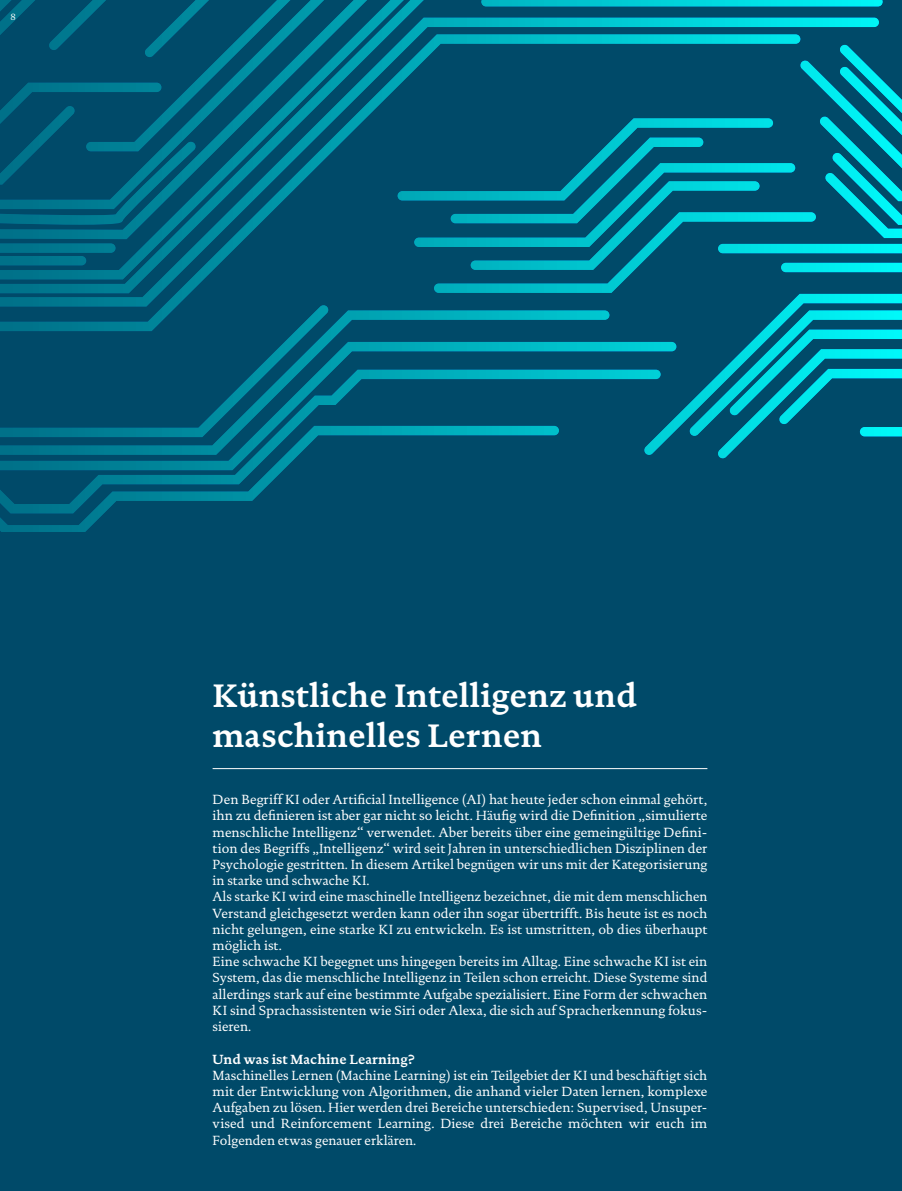
<style>
.page{position:relative;width:902px;height:1191px;background:#fff}
.page>*{position:absolute;margin:0;border:0;box-sizing:border-box;transform-origin:0 0}
.t1{font:700 33px/39.6px "DTL Documenta TOT";color:#fff}
.t2{font:13.5px/16.2px "DTL Documenta TOT";color:#fff}
.t3{font:700 13.5px "DTL Documenta TOT";color:#fff}
.t4{font:9px "DTL Documenta TOT";color:#fff}
</style>
<div class="page">
<div style="left:0;top:0;width:901px;height:1191px;background:#004a69"></div>
<svg style="left:0;top:513px;width:104px;height:19px"></svg>
<svg style="left:0;top:466px;width:287px;height:47px"></svg>
<svg style="left:0;top:0;width:901px;height:466px"></svg>
<hr style="left:212px;top:768px;width:495px;height:1px;background:#fff">
<p class="t4" style="left:11px;top:12px;width:7px">8</p>
<h1 class="t1" style="left:212px;top:675px;width:426px">Künstliche Intelligenz und maschinelles Lernen</h1>
<p class="t2" style="left:212px;top:791px;width:496px">Den Begriff KI oder Artificial Intelligence (AI) hat heute jeder schon einmal gehört, ihn zu definieren ist aber gar nicht so leicht. Häufig wird die Definition „simulierte menschliche Intelligenz“ verwendet. Aber bereits über eine gemeingültige Defini&shy;tion des Begriffs „Intelligenz“ wird seit Jahren in unterschiedlichen Disziplinen der Psychologie gestritten. In diesem Artikel begnügen wir uns mit der Kategorisierung in starke und schwache KI.<br>Als starke KI wird eine maschinelle Intelligenz bezeichnet, die mit dem menschlichen Verstand gleichgesetzt werden kann oder ihn sogar übertrifft. Bis heute ist es noch nicht gelungen, eine starke KI zu entwickeln. Es ist umstritten, ob dies überhaupt möglich ist.<br>Eine schwache KI begegnet uns hingegen bereits im Alltag. Eine schwache KI ist ein System, das die menschliche Intelligenz in Teilen schon erreicht. Diese Systeme sind allerdings stark auf eine bestimmte Aufgabe spezialisiert. Eine Form der schwachen KI sind Sprachassistenten wie Siri oder Alexa, die sich auf Spracherkennung fokus&shy;sieren.</p>
<p class="t3" style="left:212px;top:1050px;width:203px">Und was ist Machine Learning?</p>
<p class="t2" style="left:212px;top:1067px;width:496px;text-align:justify">Maschinelles Lernen (Machine Learning) ist ein Teilgebiet der KI und beschäftigt sich mit der Entwicklung von Algorithmen, die anhand vieler Daten lernen, komplexe Aufgaben zu lösen. Hier werden drei Bereiche unterschieden: Supervised, Unsuper&shy;vised und Reinforcement Learning. Diese drei Bereiche möchten wir euch im Folgenden etwas genauer erklären.</p>
</div>
